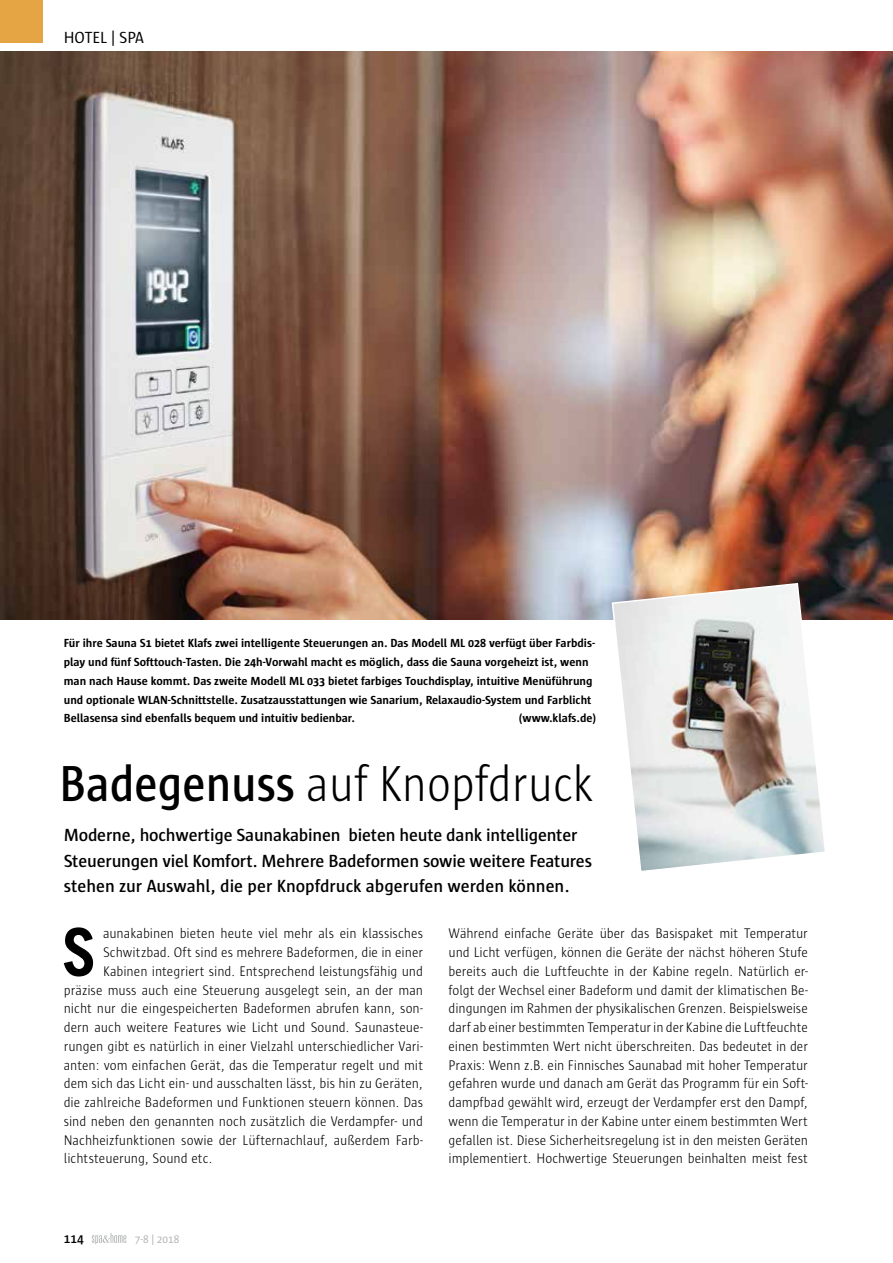
<style>
.page{position:relative;width:893px;height:1263px;background:#fff}
.page>*{position:absolute;margin:0;border:0;box-sizing:border-box;transform-origin:0 0}
.t1{font:700 66.15px "Trade Gothic";color:#000;scale:.95 1}
.t2{font:300 51.75px "Sun";color:#000;scale:.91 1}
.t3{font:600 18px/25.5px "Sun";letter-spacing:-.01em;color:#000}
.t4{font:16.5px "Sun";color:#000}
.t5{font:300 14.25px/18.8px "Sun";color:#000;text-align:justify;scale:.95 1}
.t6{font:600 13.5px "Sun";color:#000}
.t7{font:700 12px/18.8px "Sun";color:#000}
.t8{font:11.25px "Sun";color:#b1b3b4}
.s1{font-weight:600}
</style>
<div class="page">
<svg style="left:92px;top:1233px;width:34px;height:11px"></svg>
<div style="left:0;top:0;width:43px;height:43px;background:#e6a544"></div>
<img style="left:0;top:51px;width:893px;height:568px">
<img style="left:611px;top:582px;width:216px;height:289px">
<p class="t4" style="left:64px;top:28px;width:82px">HOTEL | SPA</p>
<p class="t7" style="left:64px;top:634px;width:533px">Für ihre Sauna S1 bietet Klafs zwei intelligente Steuerungen an. Das Modell ML 028 verfügt über Farbdis&shy;play und fünf Softtouch-Tasten. Die 24h-Vorwahl macht es möglich, dass die Sauna vorgeheizt ist, wenn man nach Hause kommt. Das zweite Modell ML 033 bietet farbiges Touchdisplay, intuitive Menüführung und optionale WLAN-Schnittstelle. Zusatzausstattungen wie Sanarium, Relaxaudio-System und Farblicht Bellasensa sind ebenfalls bequem und intuitiv bedienbar.</p>
<p class="t7" style="left:519px;top:709px;width:79px">(www.klafs.de)</p>
<h2 class="t2" style="left:60px;top:757px;width:588px"><span class="s1">Badegenuss</span> auf Knopfdruck</h2>
<p class="t3" style="left:64px;top:822px;width:530px">Moderne, hochwertige Saunakabinen bieten heute dank intelligenter<br>Steuerungen viel Komfort. Mehrere Badeformen sowie weitere Features stehen zur Auswahl, die per Knopfdruck abgerufen werden können.</p>
<h1 class="t1" style="left:62px;top:911px;width:38px">S</h1>
<p class="t5" style="left:103px;top:924px;width:338px">aunakabinen bieten heute viel mehr als ein klassisches</p>
<p class="t5" style="left:103px;top:943px;width:338px">Schwitzbad. Oft sind es mehrere Badeformen, die in einer</p>
<p class="t5" style="left:103px;top:962px;width:338px">Kabinen integriert sind. Entsprechend leistungsfähig und</p>
<p class="t5" style="left:64px;top:980px;width:380px">präzise muss auch eine Steuerung ausgelegt sein, an der man</p>
<p class="t5" style="left:64px;top:999px;width:380px">nicht nur die eingespeicherten Badeformen abrufen kann, son-</p>
<p class="t5" style="left:64px;top:1018px;width:380px">dern auch weitere Features wie Licht und Sound. Saunasteue-</p>
<p class="t5" style="left:64px;top:1037px;width:380px">rungen gibt es natürlich in einer Vielzahl unterschiedlicher Vari-</p>
<p class="t5" style="left:64px;top:1055px;width:380px">anten: vom einfachen Gerät, das die Temperatur regelt und mit</p>
<p class="t5" style="left:64px;top:1074px;width:380px">dem sich das Licht ein- und ausschalten lässt, bis hin zu Geräten,</p>
<p class="t5" style="left:64px;top:1093px;width:380px">die zahlreiche Badeformen und Funktionen steuern können. Das</p>
<p class="t5" style="left:64px;top:1112px;width:380px">sind neben den genannten noch zusätzlich die Verdampfer- und</p>
<p class="t5" style="left:64px;top:1130px;width:380px">Nachheizfunktionen sowie der Lüfternachlauf, außerdem Farb-</p>
<p class="t5" style="left:64px;top:1149px;width:158px">lichtsteuerung, Sound etc.</p>
<p class="t5" style="left:449px;top:924px;width:380px">Während einfache Geräte über das Basispaket mit Temperatur und Licht verfügen, können die Geräte der nächst höheren Stufe bereits auch die Luftfeuchte in der Kabine regeln. Natürlich er&shy;folgt der Wechsel einer Badeform und damit der klimatischen Be&shy;dingungen im Rahmen der physikalischen Grenzen. Beispielsweise darf ab einer bestimmten Temperatur in der Kabine die Luftfeuchte einen bestimmten Wert nicht überschreiten. Das bedeutet in der Praxis: Wenn z.B. ein Finnisches Saunabad mit hoher Temperatur gefahren wurde und danach am Gerät das Programm für ein Soft&shy;dampfbad gewählt wird, erzeugt der Verdampfer erst den Dampf, wenn die Temperatur in der Kabine unter einem bestimmten Wert gefallen ist. Diese Sicherheitsregelung ist in den meisten Geräten implementiert. Hochwertige Steuerungen beinhalten meist fest</p>
<p class="t6" style="left:64px;top:1231px;width:22px">114</p>
<p class="t8" style="left:135px;top:1233px;width:46px">7-8 | 2018</p>
</div>
